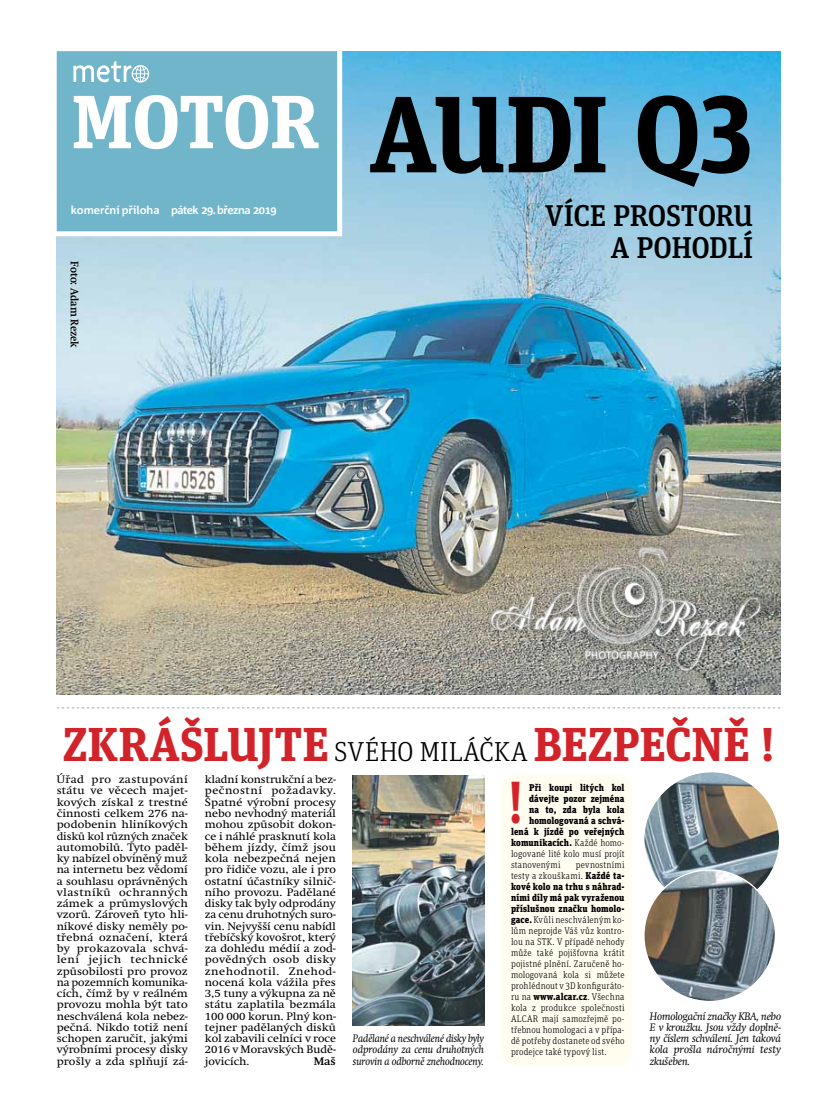
<style>
.page{position:relative;width:837px;height:1117px;background:#fff}
.page>*{position:absolute;margin:0;border:0;box-sizing:border-box;transform-origin:0 0}
.t1{font:700 108.38px "Unit Slab Pro";letter-spacing:-.02em;color:#000}
.t2{font:700 75.12px "Unit Slab Pro";letter-spacing:-.015em;color:#fff}
.t3{font:700 59.25px "Unit Slab Pro";color:#d2232a;scale:.8 1}
.t4{font:700 47.5px "Unit Slab Pro";letter-spacing:-.005em;color:#d2232a}
.t5{font:500 30px/32.5px "Unit Slab Pro";letter-spacing:-.015em;color:#000;text-align:right}
.t6{font:700 11.25px "Corpid OT";letter-spacing:-.035em;color:#fff}
.t7{font:10.75px/11.2px "Metro Swift";color:#000;text-align:justify;scale:1.07 1}
.t8{font:10.75px/11.2px "Metro Swift";color:#000;text-align:justify;scale:1.1 1}
.t9{font:italic 10.75px/11.2px "Metro Swift";letter-spacing:-.01em;color:#000;text-align:justify}
.t10{font:italic 10.75px/11.2px "Metro Swift";letter-spacing:-.01em;color:#000;text-align:justify;scale:.94 1}
.t11{font:700 10.75px "Metro Swift";letter-spacing:-.01em;color:#000;scale:.93 1}
.t12{font:700 10.75px "Metro Swift";letter-spacing:-.01em;color:#000;scale:1.08 1}
.t13{font:300 9.75px/11px "Unit Slab Pro";letter-spacing:.02em;color:#000;text-align:justify;scale:.94 1}
.t14{font:900 9.75px "Unit Slab Pro";letter-spacing:.01em;color:#000;scale:.94 1}
.s1{font-weight:300;font-size:27.5px;color:#000}
.s2{font-weight:300}
.s3{font-weight:900}
</style>
<div class="page">
<div style="left:501px;top:774px;width:131px;height:291px;background:#fffcf0;border-radius:15px"></div>
<img style="left:57px;top:51px;width:723px;height:643px">
<svg style="left:57px;top:707px;width:723px;height:1px"></svg>
<svg style="left:56px;top:51px;width:288px;height:188px;background:#78b9cd"></svg>
<svg style="left:73px;top:61px;width:76px;height:22px"></svg>
<img style="left:458px;top:487px;width:323px;height:204px">
<img style="left:353px;top:775px;width:131px;height:250px">
<img style="left:643px;top:771px;width:136px;height:136px;border-radius:68px">
<img style="left:643px;top:869px;width:132px;height:132px;border-radius:66px">
<h2 class="t2" style="left:71px;top:67px;width:249px">MOTOR</h2>
<p class="t6" style="left:71px;top:203px;width:207px">komerční příloha pátek 29. března 2019</p>
<p class="t11" style="left:81px;top:261px;width:94px;rotate:90deg">Foto: Adam Rezek</p>
<h1 class="t1" style="left:369px;top:55px;width:386px">AUDI Q3</h1>
<h3 class="t5" style="left:545px;top:198px;width:210px">VÍCE PROSTORU<br>A POHODLÍ</h3>
<h3 class="t4" style="left:62px;top:709px;width:713px">ZKRÁŠLUJTE <span class="s1">svého miláčka</span> BEZPEČNĚ !</h3>
<p class="t8" style="left:57px;top:773px;width:121px">Úřad pro zastupování státu ve věcech majet&shy;kových získal z trestné činnosti celkem 276 na&shy;podobenin hliníkových disků kol různých značek automobilů. Tyto paděl&shy;ky nabízel obviněný muž na internetu bez vědomí a souhlasu oprávněných vlastníků ochranných zámek a průmyslových vzorů. Zároveň tyto hli&shy;níkové disky neměly po&shy;třebná označení, která by prokazovala schvá&shy;lení jejich technické způsobilosti pro provoz na pozemních komunika&shy;cích, čímž by v reálném provozu mohla být tato neschválená kola nebez&shy;pečná. Nikdo totiž není schopen zaručit, jakými výrobními procesy disky prošly a zda splňují zá-</p>
<p class="t7" style="left:205px;top:773px;width:124px">kladní konstrukční a bez&shy;pečnostní požadavky.<br>Špatné výrobní procesy nebo nevhodný materiál mohou způsobit dokon&shy;ce i náhlé prasknutí kola během jízdy, čímž jsou kola nebezpečná nejen pro řidiče vozu, ale i pro ostatní účastníky silnič&shy;ního provozu. Padělané disky tak byly odprodány za cenu druhotných suro&shy;vin. Nejvyšší cenu nabídl třebíčský kovošrot, který za dohledu médií a zod&shy;povědných osob disky znehodnotil. Znehod&shy;nocená kola vážila přes 3,5 tuny a výkupna za ně státu zaplatila bezmála 100 000 korun. Plný kon&shy;tejner padělaných disků kol zabavili celníci v roce 2016 v Moravských Budě&shy;jovicích.</p>
<p class="t12" style="left:313px;top:1054px;width:22px">Maš</p>
<p class="t10" style="left:353px;top:1032px;width:141px">Padělané a neschválené disky byly odprodány za cenu druhotných surovin a odborně znehodnoceny.</p>
<h3 class="t3" style="left:508px;top:758px;width:19px">!</h3>
<p class="t14" style="left:529px;top:780px;width:103px">Při koupi litých kol</p>
<p class="t14" style="left:529px;top:791px;width:103px">dávejte pozor zejména</p>
<p class="t14" style="left:529px;top:802px;width:103px">na to, zda byla kola</p>
<p class="t14" style="left:529px;top:813px;width:103px">homologovaná a schvá-</p>
<p class="t14" style="left:511px;top:824px;width:122px">lená k jízdě po veřejných</p>
<p class="t14" style="left:511px;top:835px;width:122px">komunikacích. <span class="s2">Každé homo-</span></p>
<p class="t13" style="left:511px;top:847px;width:122px">logované lité kolo musí projít</p>
<p class="t13" style="left:511px;top:858px;width:54px">stanovenými</p>
<p class="t13" style="left:511px;top:858px;width:122px;text-indent:65px">pevnostními testy a zkouškami. <span class="s3">Každé ta&shy;kové kolo na trhu s náhrad&shy;ními díly má pak vyraženou příslušnou značku homolo&shy;gace.</span> Kvůli neschváleným ko&shy;lům neprojde Váš vůz kontro&shy;lou na STK. V případě nehody může také pojišťovna krátit pojistné plnění. Zaručeně ho&shy;mologovaná kola si můžete prohlédnout v 3D konfiguráto&shy;ru na <span class="s3">www.alcar.cz</span>. Všechna kola z produkce společnosti ALCAR mají samozřejmě po&shy;třebnou homologaci a v přípa&shy;dě potřeby dostanete od svého prodejce také typový list.</p>
<p class="t9" style="left:649px;top:1010px;width:133px">Homologační značky KBA, nebo E v kroužku. Jsou vždy doplně&shy;ny číslem schválení. Jen taková kola prošla náročnými testy zkušeben.</p>
</div>
